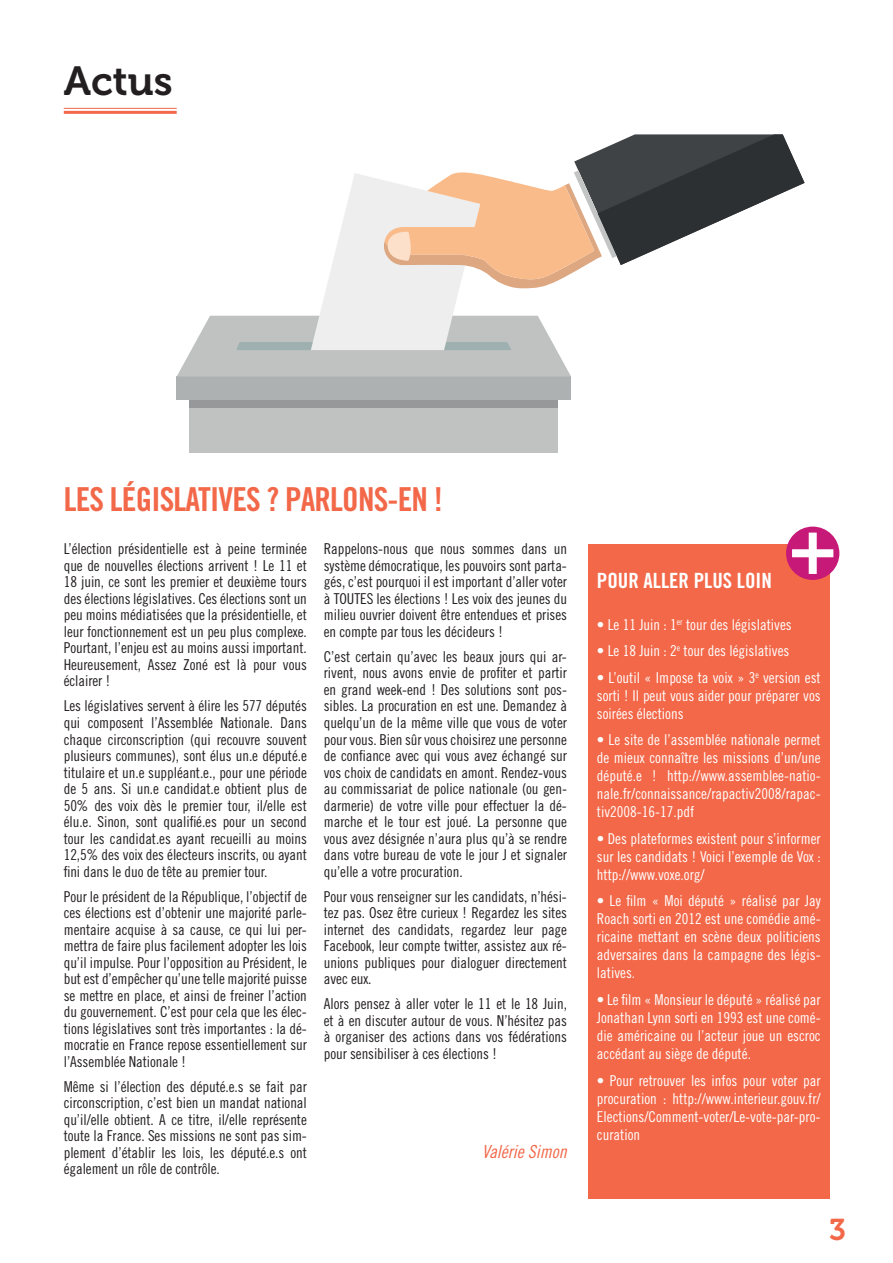
<style>
.page{position:relative;width:893px;height:1263px;background:#fff}
.page>*{position:absolute;margin:0;border:0;box-sizing:border-box;transform-origin:0 0}
.t1{font:40.5px "Museo 700";color:#231f20}
.t2{font:33px "Trade Gothic LT Std Bd Cn 20";letter-spacing:-.025em;color:#f26849}
.t3{font:30px "Museo 700";color:#f26849}
.t4{font:21px "Trade Gothic LT Std Bd Cn 20";color:#fff}
.t5{font:18px "Trade Gothic LT Std Cn 18 Obl";color:#f26849}
.t6{font:15px/16.5px "Trade Gothic LT Std Cn 18";letter-spacing:-.005em;color:#231f20;text-align:justify}
.t7{font:15px/18px "Trade Gothic LT Std Cn 18";color:#fff;text-align:justify}
</style>
<div class="page">
<hr style="left:64px;top:108px;width:113px;height:1px;background:#f26849">
<hr style="left:64px;top:111px;width:113px;height:3px;background:#f26849">
<div style="left:588px;top:544px;width:241px;height:654px;background:#f26849"></div>
<div style="left:786px;top:527px;width:53px;height:53px;background:#c71a78;border-radius:50%"></div>
<svg style="left:792px;top:533px;width:41px;height:41px"></svg>
<div style="left:190px;top:400px;width:368px;height:53px;background:#c0c2c1"></div>
<div style="left:177px;top:376px;width:394px;height:24px;background:#adb1b1"></div>
<div style="left:190px;top:400px;width:368px;height:7px;background:#969899"></div>
<svg style="left:177px;top:134px;width:627px;height:242px"></svg>
<h1 class="t1" style="left:64px;top:58px;width:110px">Actus</h1>
<h2 class="t2" style="left:64px;top:480px;width:381px">LES LÉGISLATIVES ? PARLONS-EN !</h2>
<p class="t6" style="left:64px;top:541px;width:245px">L’élection présidentielle est à peine terminée que de nouvelles élections arrivent ! Le 11 et 18 juin, ce sont les premier et deuxième tours des élections législatives. Ces élections sont un peu moins médiatisées que la présidentielle, et leur fonctionnement est un peu plus complexe.<br>Pourtant, l’enjeu est au moins aussi important.<br>Heureusement, Assez Zoné est là pour vous éclairer !</p>
<p class="t6" style="left:64px;top:698px;width:245px">Les législatives servent à élire les 577 députés qui composent l’Assemblée Nationale. Dans chaque circonscription (qui recouvre souvent plusieurs communes), sont élus un.e député.e titulaire et un.e suppléant.e., pour une période de 5 ans. Si un.e candidat.e obtient plus de 50% des voix dès le premier tour, il/elle est élu.e. Sinon, sont qualifié.es pour un second tour les candidat.es ayant recueilli au moins 12,5% des voix des électeurs inscrits, ou ayant fini dans le duo de tête au premier tour.</p>
<p class="t6" style="left:64px;top:888px;width:245px">Pour le président de la République, l’objectif de ces élections est d’obtenir une majorité parle&shy;mentaire acquise à sa cause, ce qui lui per&shy;mettra de faire plus facilement adopter les lois qu’il impulse. Pour l’opposition au Président, le but est d’empêcher qu’une telle majorité puisse se mettre en place, et ainsi de freiner l’action du gouvernement. C’est pour cela que les élec&shy;tions législatives sont très importantes : la dé&shy;mocratie en France repose essentiellement sur l’Assemblée Nationale !</p>
<p class="t6" style="left:64px;top:1078px;width:245px">Même si l’élection des député.e.s se fait par circonscription, c’est bien un mandat national qu’il/elle obtient. A ce titre, il/elle représente toute la France. Ses missions ne sont pas sim&shy;plement d’établir les lois, les député.e.s ont également un rôle de contrôle.</p>
<p class="t6" style="left:324px;top:541px;width:245px">Rappelons-nous que nous sommes dans un système démocratique, les pouvoirs sont parta&shy;gés, c’est pourquoi il est important d’aller voter à TOUTES les élections ! Les voix des jeunes du milieu ouvrier doivent être entendues et prises en compte par tous les décideurs !</p>
<p class="t6" style="left:324px;top:648px;width:245px">C’est certain qu’avec les beaux jours qui ar&shy;rivent, nous avons envie de profiter et partir en grand week-end ! Des solutions sont pos&shy;sibles. La procuration en est une. Demandez à quelqu’un de la même ville que vous de voter pour vous. Bien sûr vous choisirez une personne de confiance avec qui vous avez échangé sur vos choix de candidats en amont. Rendez-vous au commissariat de police nationale (ou gen&shy;darmerie) de votre ville pour effectuer la dé&shy;marche et le tour est joué. La personne que vous avez désignée n’aura plus qu’à se rendre dans votre bureau de vote le jour J et signaler qu’elle a votre procuration.</p>
<p class="t6" style="left:324px;top:888px;width:245px">Pour vous renseigner sur les candidats, n’hési&shy;tez pas. Osez être curieux ! Regardez les sites internet des candidats, regardez leur page Facebook, leur compte twitter, assistez aux ré&shy;unions publiques pour dialoguer directement avec eux.</p>
<p class="t6" style="left:324px;top:995px;width:245px">Alors pensez à aller voter le 11 et le 18 Juin, et à en discuter autour de vous. N’hésitez pas à organiser des actions dans vos fédérations pour sensibiliser à ces élections !</p>
<p class="t5" style="left:482px;top:1141px;width:87px">Valérie Simon</p>
<h3 class="t4" style="left:597px;top:568px;width:176px">POUR ALLER PLUS LOIN</h3>
<p class="t7" style="left:597px;top:615px;width:196px">• Le 11 Juin : 1<sup>er</sup> tour des législatives</p>
<p class="t7" style="left:597px;top:642px;width:194px">• Le 18 Juin : 2<sup>e</sup> tour des législatives</p>
<p class="t7" style="left:597px;top:668px;width:225px">• L’outil « Impose ta voix » 3<sup>e</sup> version est sorti ! Il peut vous aider pour préparer vos soirées élections</p>
<p class="t7" style="left:597px;top:731px;width:225px">• Le site de l’assemblée nationale permet de mieux connaître les missions d’un/une député.e ! http://www.assemblee-natio&shy;nale.fr/connaissance/rapactiv2008/rapac&shy;tiv2008-16-17.pdf</p>
<p class="t7" style="left:597px;top:829px;width:225px">• Des plateformes existent pour s’informer sur les candidats ! Voici l’exemple de Vox : http://www.voxe.org/</p>
<p class="t7" style="left:597px;top:892px;width:225px">• Le film « Moi député » réalisé par Jay Roach sorti en 2012 est une comédie amé&shy;ricaine mettant en scène deux politiciens adversaires dans la campagne des légis&shy;latives.</p>
<p class="t7" style="left:597px;top:990px;width:225px">• Le film « Monsieur le député » réalisé par Jonathan Lynn sorti en 1993 est une comé&shy;die américaine ou l’acteur joue un escroc accédant au siège de député.</p>
<p class="t7" style="left:597px;top:1071px;width:225px">• Pour retrouver les infos pour voter par procuration : http://www.interieur.gouv.fr/ Elections/Comment-voter/Le-vote-par-pro&shy;curation</p>
<h3 class="t3" style="left:829px;top:1213px;width:18px">3</h3>
</div>
